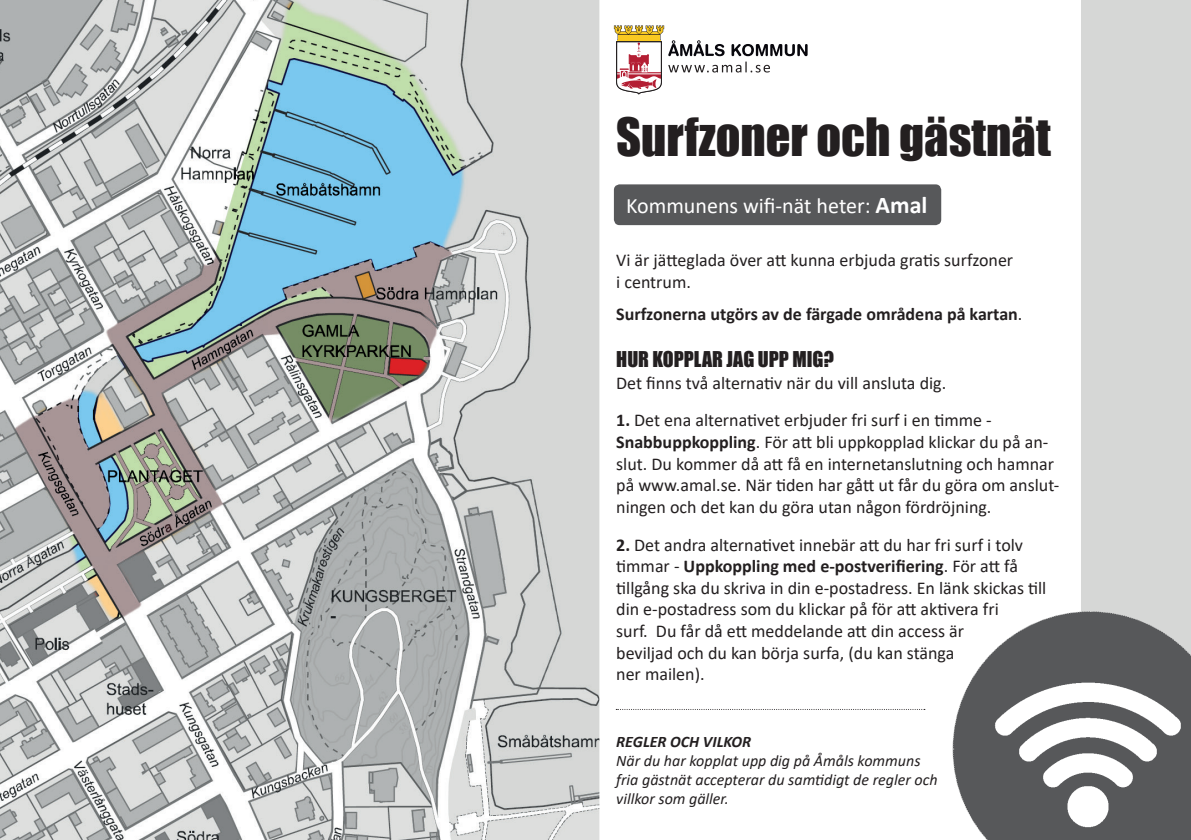
<style>
.page{position:relative;width:1191px;height:840px;background:#fff}
.page>*{position:absolute;margin:0;border:0;box-sizing:border-box;transform-origin:0 0}
.t1{font:48.4px "Impact";color:#231f20}
.t2{font:22px "Calibri";color:#fff}
.t3{font:20px "Impact";color:#231f20}
.t4{font:18px/21.6px "Calibri";color:#231f20}
.t5{font:700 18px "Calibri";color:#231f20}
.t6{font:italic 16px/19.2px "Calibri";color:#231f20}
.t7{font:italic 700 16px "Calibri";color:#231f20}
.s1{font-weight:700;font-size:24px}
.s2{font-weight:400}
.s3{font-weight:700}
</style>
<div class="page">
<img style="left:0;top:0;width:1191px;height:839px">
<svg style="left:599px;top:0;width:482px;height:839px"></svg>
<div style="left:614px;top:184px;width:327px;height:41px;background:#57585a;border-radius:6px"></div>
<svg style="left:951px;top:610px;width:240px;height:230px"></svg>
<img style="left:989px;top:655px;width:197px;height:184px">
<svg style="left:614px;top:25px;width:193px;height:70px"></svg>
<svg style="left:616px;top:708px;width:309px;height:1px"></svg>
<h1 class="t1" style="left:616px;top:99px;width:436px">Surfzoner och gästnät</h1>
<p class="t2" style="left:626px;top:190px;width:303px">Kommunens wifi-nät heter: <span class="s1">Amal</span></p>
<p class="t4" style="left:616px;top:249px;width:398px">Vi är jätteglada över att kunna erbjuda gratis surfzoner i centrum.</p>
<p class="t5" style="left:616px;top:301px;width:408px">Surfzonerna utgörs av de färgade områdena på kartan<span class="s2">.</span></p>
<p class="t3" style="left:616px;top:343px;width:219px">HUR KOPPLAR JAG UPP MIG?</p>
<p class="t4" style="left:616px;top:371px;width:331px">Det finns två alternativ när du vill ansluta dig.</p>
<p class="t4" style="left:616px;top:409px;width:444px"><span class="s3">1.</span> Det ena alternativet erbjuder fri surf i en timme - <span class="s3">Snabbuppkoppling</span>. För att bli uppkopplad klickar du på an&shy;slut. Du kommer då att få en internetanslutning och hamnar på www.amal.se. När tiden har gått ut får du göra om anslut&shy;ningen och det kan du göra utan någon fördröjning.</p>
<p class="t4" style="left:616px;top:533px;width:432px"><span class="s3">2.</span> Det andra alternativet innebär att du har fri surf i tolv timmar - <span class="s3">Uppkoppling med e-postverifiering</span>. För att få tillgång ska du skriva in din e-postadress. En länk skickas till din e-postadress som du klickar på för att aktivera fri<br>surf. Du får då ett meddelande att din access är<br>beviljad och du kan börja surfa, (du kan stänga<br>ner mailen).</p>
<p class="t7" style="left:616px;top:729px;width:136px">REGLER OCH VILKOR</p>
<p class="t6" style="left:616px;top:750px;width:323px">När du har kopplat upp dig på Åmåls kommuns fria gästnät accepterar du samtidigt de regler och villkor som gäller.</p>
</div>
